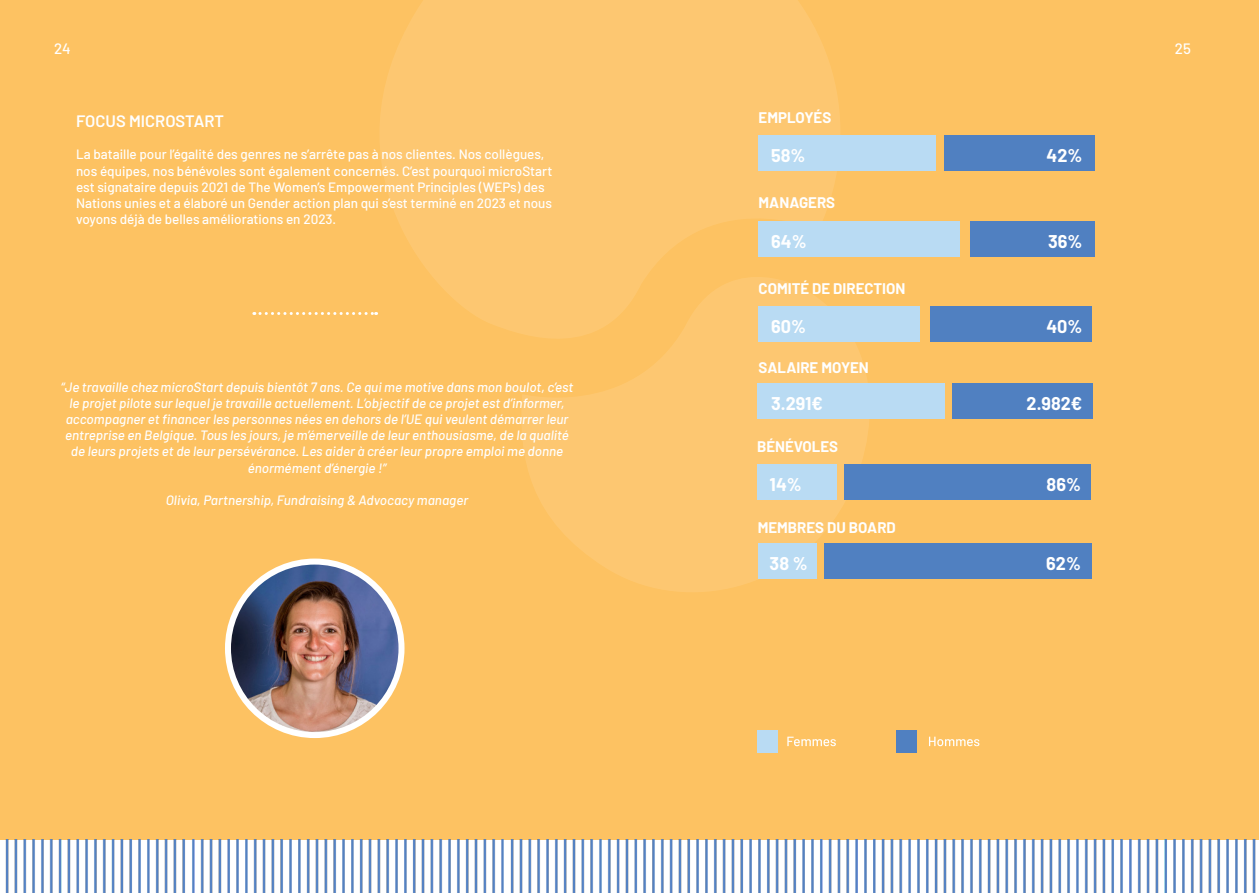
<style>
.page{position:relative;width:1259px;height:893px;background:#fff}
.page>*{position:absolute;margin:0;border:0;box-sizing:border-box;transform-origin:0 0}
.t1{font:700 18px "Barlow";color:#fff}
.t2{font:600 16.5px "Barlow";color:#fff}
.t3{font:700 15px "Barlow";color:#fff}
.t4{font:500 15px "Barlow";color:#fff}
.t5{font:italic 500 13.5px/16.2px "Barlow";color:#fff;text-align:center}
.t6{font:500 13.5px/16.2px "Barlow";color:#fff}
</style>
<div class="page">
<div style="left:0;top:0;width:1259px;height:839px;background:#fdc262"></div>
<img style="left:0;top:839px;width:1259px;height:54px">
<svg style="left:522px;top:256px;width:366px;height:336px;fill:#fdc771"></svg>
<svg style="left:377px;top:0;width:489px;height:363px;fill:#fdc771"></svg>
<div style="left:758px;top:543px;width:59px;height:36px;background:#b9dbf3"></div>
<div style="left:823px;top:543px;width:268px;height:36px;background:#5080c1"></div>
<div style="left:758px;top:136px;width:177px;height:35px;background:#b9dbf3"></div>
<div style="left:944px;top:136px;width:150px;height:35px;background:#5080c1"></div>
<div style="left:758px;top:221px;width:202px;height:35px;background:#b9dbf3"></div>
<div style="left:970px;top:221px;width:124px;height:35px;background:#5080c1"></div>
<div style="left:758px;top:306px;width:162px;height:36px;background:#b9dbf3"></div>
<div style="left:930px;top:306px;width:161px;height:36px;background:#5080c1"></div>
<div style="left:757px;top:464px;width:79px;height:35px;background:#b9dbf3"></div>
<div style="left:844px;top:464px;width:246px;height:35px;background:#5080c1"></div>
<div style="left:757px;top:383px;width:187px;height:35px;background:#b9dbf3"></div>
<div style="left:952px;top:383px;width:141px;height:35px;background:#5080c1"></div>
<div style="left:757px;top:730px;width:21px;height:23px;background:#b9dbf3"></div>
<div style="left:896px;top:730px;width:20px;height:23px;background:#5080c1"></div>
<svg style="left:787px;top:737px;width:49px;height:9px"></svg>
<svg style="left:929px;top:737px;width:50px;height:9px"></svg>
<svg style="left:254px;top:312px;width:123px;height:3px"></svg>
<img style="left:228px;top:562px;width:173px;height:173px;border-radius:87px">
<div style="left:225px;top:559px;width:179px;height:179px;border:6px solid #fff;border-radius:50%"></div>
<p class="t4" style="left:54px;top:38px;width:18px">24</p>
<p class="t4" style="left:1175px;top:38px;width:18px">25</p>
<p class="t2" style="left:76px;top:109px;width:150px">FOCUS MICROSTART</p>
<p class="t6" style="left:76px;top:145px;width:478px">La bataille pour l’égalité des genres ne s’arrête pas à nos clientes. Nos collègues, nos équipes, nos bénévoles sont également concernés. C’est pourquoi microStart est signataire depuis 2021 de The Women’s Empowerment Principles (WEPs) des Nations unies et a élaboré un Gender action plan qui s’est terminé en 2023 et nous voyons déjà de belles améliorations en 2023.</p>
<p class="t5" style="left:61px;top:377px;width:514px">“Je travaille chez microStart depuis bientôt 7 ans. Ce qui me motive dans mon boulot, c’est le projet pilote sur lequel je travaille actuellement. L’objectif de ce projet est d’informer, accompagner et financer les personnes nées en dehors de l’UE qui veulent démarrer leur entreprise en Belgique. Tous les jours, je m’émerveille de leur enthousiasme, de la qualité de leurs projets et de leur persévérance. Les aider à créer leur propre emploi me donne énormément d’énergie !”</p>
<p class="t5" style="left:166px;top:491px;width:304px">Olivia, Partnership, Fundraising &amp; Advocacy manager</p>
<p class="t3" style="left:758px;top:107px;width:74px">EMPLOYÉS</p>
<p class="t1" style="left:771px;top:143px;width:36px">58%</p>
<p class="t3" style="left:758px;top:192px;width:78px">MANAGERS</p>
<p class="t1" style="left:771px;top:228px;width:37px">64%</p>
<p class="t3" style="left:758px;top:277px;width:148px">COMITÉ DE DIRECTION</p>
<p class="t1" style="left:771px;top:313px;width:36px">60%</p>
<p class="t3" style="left:758px;top:356px;width:112px">SALAIRE MOYEN</p>
<p class="t1" style="left:771px;top:390px;width:53px">3.291€</p>
<p class="t3" style="left:757px;top:435px;width:83px">BÉNÉVOLES</p>
<p class="t1" style="left:769px;top:471px;width:34px">14%</p>
<p class="t3" style="left:758px;top:516px;width:140px">MEMBRES DU BOARD</p>
<p class="t1" style="left:1046px;top:143px;width:37px">42%</p>
<p class="t1" style="left:1048px;top:228px;width:36px">36%</p>
<p class="t1" style="left:1046px;top:313px;width:37px">40%</p>
<p class="t1" style="left:1026px;top:390px;width:57px">2.982€</p>
<p class="t1" style="left:1046px;top:471px;width:36px">86%</p>
<p class="t1" style="left:769px;top:550px;width:39px">38 %</p>
<p class="t1" style="left:1046px;top:550px;width:36px">62%</p>
</div>
